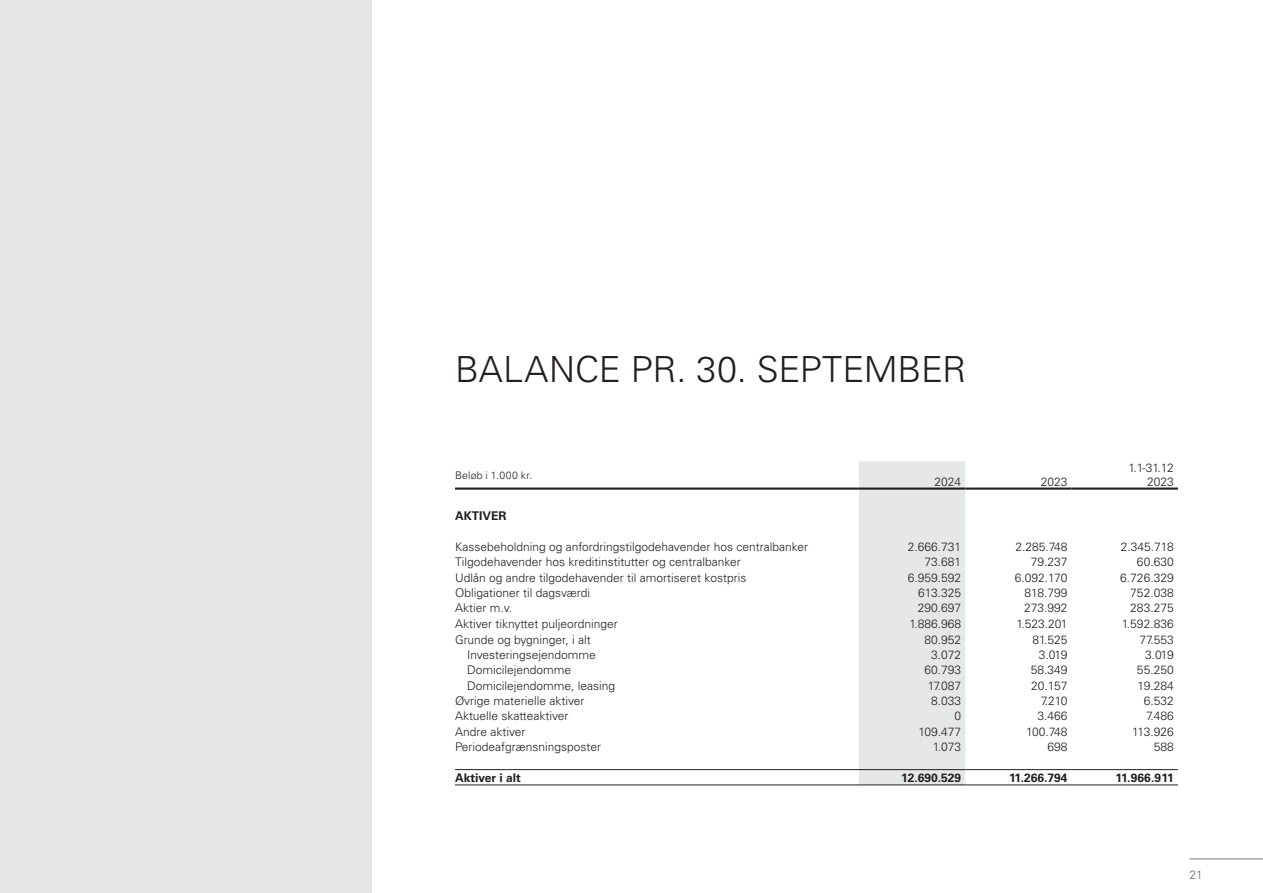
<style>
.page{position:relative;width:1263px;height:893px;background:#fff}
.page>*{position:absolute;margin:0;border:0;box-sizing:border-box;transform-origin:0 0}
.Mellemrubrik_copy-rød{font:300 36px "Univers LT Std";letter-spacing:-.005em;color:#231f20}
.t1{font:300 12px "Univers LT Std";color:#231f20}
.t2{font:700 12px "Univers LT Std";color:#231f20}
.t3{font:300 12px "Univers LT Std";color:#6c6d70}
.t4{font:300 10.5px "Univers LT Std";letter-spacing:.02em;color:#231f20}
</style>
<div class="page">
<hr style="left:1189px;top:858px;width:74px;height:1px;background:#808285">
<div style="left:859px;top:461px;width:106px;height:324px;background:#e6e7e9"></div>
<hr style="left:455px;top:487px;width:404px;height:3px;background:#231f20">
<hr style="left:859px;top:487px;width:106px;height:3px;background:#231f20">
<hr style="left:965px;top:487px;width:106px;height:3px;background:#231f20">
<hr style="left:1071px;top:487px;width:107px;height:3px;background:#231f20">
<hr style="left:455px;top:769px;width:404px;height:1px;background:#231f20">
<hr style="left:859px;top:769px;width:106px;height:1px;background:#231f20">
<hr style="left:965px;top:769px;width:106px;height:1px;background:#231f20">
<hr style="left:1071px;top:769px;width:107px;height:1px;background:#231f20">
<hr style="left:455px;top:785px;width:404px;height:1px;background:#231f20">
<hr style="left:859px;top:785px;width:106px;height:1px;background:#231f20">
<hr style="left:965px;top:785px;width:106px;height:1px;background:#231f20">
<hr style="left:1071px;top:785px;width:107px;height:1px;background:#231f20">
<div style="left:0;top:0;width:371px;height:892px;background:#e6e7e9"></div>
<p class="Mellemrubrik_copy-rød" style="left:455px;top:348px;width:513px">BALANCE PR. 30. SEPTEMBER</p>
<p class="t4" style="left:455px;top:469px;width:79px">Beløb i 1.000 kr.</p>
<p class="t1" style="left:934px;top:475px;width:28px">2024</p>
<p class="t1" style="left:1041px;top:475px;width:28px">2023</p>
<p class="t1" style="left:1128px;top:460px;width:47px">1.1-31.12</p>
<p class="t1" style="left:1147px;top:475px;width:28px">2023</p>
<p class="t2" style="left:455px;top:509px;width:53px">AKTIVER</p>
<p class="t1" style="left:455px;top:539px;width:355px">Kassebeholdning og anfordringstilgodehavender hos centralbanker</p>
<p class="t1" style="left:908px;top:539px;width:55px">2.666.731</p>
<p class="t1" style="left:1015px;top:539px;width:53px">2.285.748</p>
<p class="t1" style="left:1121px;top:539px;width:54px">2.345.718</p>
<p class="t1" style="left:455px;top:555px;width:287px">Tilgodehavender hos kreditinstitutter og centralbanker</p>
<p class="t1" style="left:924px;top:555px;width:38px">73.681</p>
<p class="t1" style="left:1031px;top:555px;width:38px">79.237</p>
<p class="t1" style="left:1137px;top:555px;width:38px">60.630</p>
<p class="t1" style="left:455px;top:570px;width:293px">Udlån og andre tilgodehavender til amortiseret kostpris</p>
<p class="t1" style="left:908px;top:570px;width:55px">6.959.592</p>
<p class="t1" style="left:1015px;top:570px;width:54px">6.092.170</p>
<p class="t1" style="left:1120px;top:570px;width:55px">6.726.329</p>
<p class="t1" style="left:455px;top:585px;width:137px">Obligationer til dagsværdi</p>
<p class="t1" style="left:918px;top:585px;width:44px">613.325</p>
<p class="t1" style="left:1024px;top:585px;width:44px">818.799</p>
<p class="t1" style="left:1130px;top:585px;width:45px">752.038</p>
<p class="t1" style="left:455px;top:601px;width:59px">Aktier m.v.</p>
<p class="t1" style="left:918px;top:601px;width:45px">290.697</p>
<p class="t1" style="left:1024px;top:601px;width:45px">273.992</p>
<p class="t1" style="left:1130px;top:601px;width:45px">283.275</p>
<p class="t1" style="left:455px;top:617px;width:164px">Aktiver tiknyttet puljeordninger</p>
<p class="t1" style="left:909px;top:617px;width:53px">1.886.968</p>
<p class="t1" style="left:1016px;top:617px;width:52px">1.523.201</p>
<p class="t1" style="left:1122px;top:617px;width:53px">1.592.836</p>
<p class="t1" style="left:455px;top:632px;width:137px">Grunde og bygninger, i alt</p>
<p class="t1" style="left:924px;top:632px;width:38px">80.952</p>
<p class="t1" style="left:1032px;top:632px;width:37px">81.525</p>
<p class="t1" style="left:1139px;top:632px;width:36px">77.553</p>
<p class="t1" style="left:467px;top:648px;width:130px">Investeringsejendomme</p>
<p class="t1" style="left:931px;top:648px;width:32px">3.072</p>
<p class="t1" style="left:1039px;top:648px;width:30px">3.019</p>
<p class="t1" style="left:1145px;top:648px;width:30px">3.019</p>
<p class="t1" style="left:467px;top:663px;width:106px">Domicilejendomme</p>
<p class="t1" style="left:924px;top:663px;width:38px">60.793</p>
<p class="t1" style="left:1031px;top:663px;width:38px">58.349</p>
<p class="t1" style="left:1137px;top:663px;width:38px">55.250</p>
<p class="t1" style="left:467px;top:678px;width:150px">Domicilejendomme, leasing</p>
<p class="t1" style="left:928px;top:678px;width:35px">17.087</p>
<p class="t1" style="left:1031px;top:678px;width:38px">20.157</p>
<p class="t1" style="left:1137px;top:678px;width:38px">19.284</p>
<p class="t1" style="left:455px;top:694px;width:131px">Øvrige materielle aktiver</p>
<p class="t1" style="left:931px;top:694px;width:32px">8.033</p>
<p class="t1" style="left:1041px;top:694px;width:28px">7.210</p>
<p class="t1" style="left:1144px;top:694px;width:32px">6.532</p>
<p class="t1" style="left:455px;top:709px;width:115px">Aktuelle skatteaktiver</p>
<p class="t1" style="left:954px;top:709px;width:8px">0</p>
<p class="t1" style="left:1037px;top:709px;width:32px">3.466</p>
<p class="t1" style="left:1146px;top:709px;width:29px">7.486</p>
<p class="t1" style="left:455px;top:724px;width:72px">Andre aktiver</p>
<p class="t1" style="left:918px;top:724px;width:44px">109.477</p>
<p class="t1" style="left:1026px;top:724px;width:43px">100.748</p>
<p class="t1" style="left:1132px;top:724px;width:43px">113.926</p>
<p class="t1" style="left:455px;top:739px;width:148px">Periodeafgrænsningsposter</p>
<p class="t1" style="left:933px;top:739px;width:30px">1.073</p>
<p class="t1" style="left:1047px;top:739px;width:22px">698</p>
<p class="t1" style="left:1154px;top:739px;width:22px">588</p>
<p class="t2" style="left:455px;top:770px;width:67px">Aktiver i alt</p>
<p class="t2" style="left:901px;top:770px;width:62px">12.690.529</p>
<p class="t2" style="left:1009px;top:770px;width:60px">11.266.794</p>
<p class="t2" style="left:1115px;top:770px;width:60px">11.966.911</p>
<p class="t3" style="left:1189px;top:867px;width:15px">21</p>
</div>
